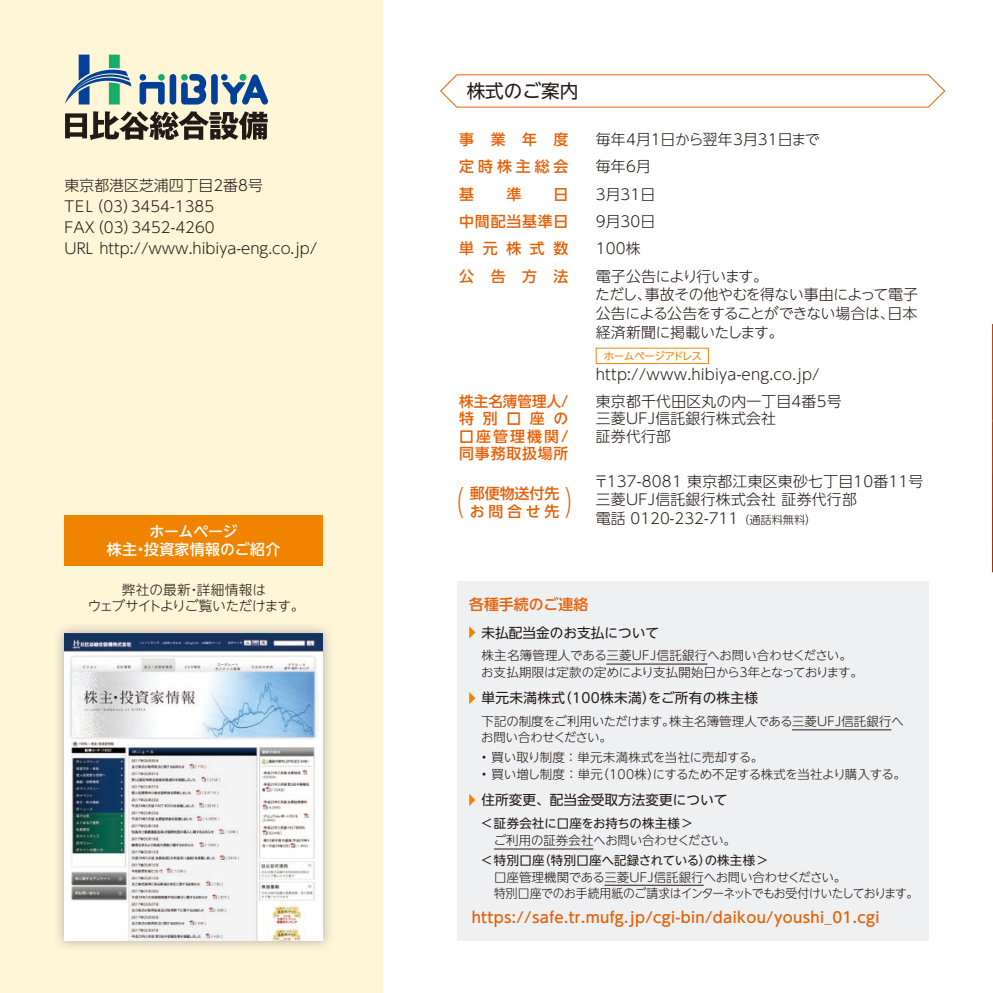
<style>
.page{position:relative;width:993px;height:993px;background:#fff}
.page>*{position:absolute;margin:0;border:0;box-sizing:border-box;transform-origin:0 0}
.t1{font:18.55px "UD Shin Go NT Pro";color:#231916}
.t2{font:300 14.88px/21.2px "UD Shin Go NT Pro";letter-spacing:.005em;color:#231916}
.t3{font:500 14.88px/17.3px "UD Shin Go NT Pro";letter-spacing:.025em;color:#e56007;text-align:justify}
.t4{font:300 14.88px/18.6px "UD Shin Go NT Pro";letter-spacing:-.025em;color:#231916}
.t5{font:500 14.88px/17.3px "UD Shin Go NT Pro";color:#e56007;text-align:center}
.t6{font:500 14.88px/18.6px "UD Shin Go NT Pro";letter-spacing:.02em;color:#fff;text-align:center}
.t7{font:500 14.88px "UD Shin Go NT Pro";letter-spacing:.055em;color:#e56007}
.t8{font:13.65px "UD Shin Go NT Pro";color:#231916}
.t9{font:300 13.65px/16.1px "UD Shin Go NT Pro";letter-spacing:-.015em;color:#231916;text-align:center}
.t10{font:13.65px "UD Shin Go NT Pro";letter-spacing:.025em;color:#231916}
.t11{font:300 12.42px/16.1px "UD Shin Go NT Pro";letter-spacing:-.005em;color:#231916}
.t12{font:12.42px "UD Shin Go NT Pro";letter-spacing:.01em;color:#231916}
.t13{font:10.5px "UD Shin Go NT Pro";letter-spacing:-.05em;color:#f08300}
.s1{font-size:11.2px}
.s2{font-weight:300;font-size:32.73px}
</style>
<div class="page">
<div style="left:0;top:0;width:382px;height:992px;background:#fff5d7"></div>
<div style="left:53px;top:621px;width:281px;height:330px;background:#969b9d;opacity:.75"></div>
<img style="left:64px;top:632px;width:258px;height:308px">
<div style="left:64px;top:515px;width:258px;height:51px;background:#f08300"></div>
<div style="left:595px;top:347px;width:113px;height:17px;border:1px solid #f08300"></div>
<div style="left:456px;top:580px;width:472px;height:360px;background:#eff0f1"></div>
<svg style="left:440px;top:74px;width:505px;height:34px"></svg>
<svg style="left:64px;top:55px;width:67px;height:49px"></svg>
<div style="left:158px;top:74px;width:7px;height:7px;background:#16ae68;border-radius:50%"></div>
<svg style="left:181px;top:74px;width:25px;height:30px"></svg>
<svg style="left:139px;top:82px;width:26px;height:22px"></svg>
<div style="left:169px;top:74px;width:7px;height:30px;background:#004098;border-radius:3px"></div>
<div style="left:211px;top:74px;width:7px;height:30px;background:#004098;border-radius:3px"></div>
<div style="left:139px;top:74px;width:7px;height:7px;background:#004098;border-radius:50%"></div>
<svg style="left:222px;top:74px;width:46px;height:31px"></svg>
<svg style="left:65px;top:111px;width:202px;height:29px"></svg>
<svg style="left:992px;top:324px;width:1px;height:248px"></svg>
<hr style="left:606px;top:663px;width:101px;height:1px;background:#231916">
<svg style="left:469px;top:626px;width:6px;height:12px"></svg>
<hr style="left:791px;top:729px;width:100px;height:1px;background:#231916">
<svg style="left:469px;top:692px;width:6px;height:12px"></svg>
<svg style="left:469px;top:794px;width:6px;height:11px"></svg>
<hr style="left:494px;top:848px;width:99px;height:1px;background:#231916">
<hr style="left:604px;top:884px;width:99px;height:1px;background:#231916">
<p class="t2" style="left:64px;top:174px;width:254px">東京都港区芝浦四丁目2番8号<br>TEL（03）3454-1385<br>FAX（03）3452-4260<br>URL http://www.hibiya-eng.co.jp/</p>
<p class="t6" style="left:107px;top:521px;width:175px">ホームページ<br>株主・投資家情報のご紹介</p>
<p class="t9" style="left:88px;top:581px;width:218px">弊社の最新・詳細情報は<br>ウェブサイトよりご覧いただけます。</p>
<h1 class="t1" style="left:466px;top:76px;width:113px">株式のご案内</h1>
<p class="t3" style="left:459px;top:130px;width:111px">事業年度</p>
<p class="t2" style="left:595px;top:128px;width:225px">毎年4月1日から翌年3月31日まで</p>
<p class="t3" style="left:459px;top:158px;width:111px">定時株主総会</p>
<p class="t2" style="left:595px;top:156px;width:57px">毎年6月</p>
<p class="t3" style="left:459px;top:185px;width:16px">基</p>
<p class="t3" style="left:506px;top:185px;width:16px">準</p>
<p class="t3" style="left:553px;top:185px;width:16px">日</p>
<p class="t2" style="left:595px;top:183px;width:61px">3月31日</p>
<p class="t7" style="left:459px;top:209px;width:111px">中間配当基準日</p>
<p class="t2" style="left:595px;top:210px;width:61px">9月30日</p>
<p class="t3" style="left:459px;top:239px;width:111px">単元株式数</p>
<p class="t2" style="left:595px;top:237px;width:47px">100株</p>
<p class="t3" style="left:459px;top:267px;width:111px">公告方法</p>
<p class="t4" style="left:595px;top:266px;width:324px">電子公告により行います。<br>ただし、事故その他やむを得ない事由によって電子公告による公告をすることができない場合は、日本経済新聞に掲載いたします。</p>
<p class="t2" style="left:595px;top:363px;width:225px">http://www.hibiya-eng.co.jp/</p>
<p class="t3" style="left:459px;top:392px;width:111px">株主名簿管理人/特別口座の口座管理機関/同事務取扱場所</p>
<p class="t2" style="left:595px;top:392px;width:247px;line-height:17.3px">東京都千代田区丸の内一丁目4番5号三菱UFJ信託銀行株式会社<br>証券代行部</p>
<p class="t2" style="left:593px;top:471px;width:331px;line-height:18.6px">〒137-8081 東京都江東区東砂七丁目10番11号三菱UFJ信託銀行株式会社 証券代行部<br>電話 0120-232-711<span class="s1">（通話料無料）</span></p>
<p class="t13" style="left:603px;top:347px;width:100px">ホームページアドレス</p>
<p class="t5" style="left:444px;top:484px;width:142px">郵便物送付先<br><span class="s2">（</span> お問合せ先<span class="s2">）</span></p>
<p class="t5" style="left:469px;top:595px;width:121px">各種手続のご連絡</p>
<p class="t11" style="left:481px;top:646px;width:383px;line-height:17.3px">株主名簿管理人である三菱UFJ信託銀行へお問い合わせください。お支払期限は定款の定めにより支払開始日から3年となっております。</p>
<p class="t8" style="left:481px;top:621px;width:179px">未払配当金のお支払について</p>
<p class="t10" style="left:481px;top:687px;width:278px">単元未満株式（100株未満）をご所有の株主様</p>
<p class="t11" style="left:481px;top:712px;width:424px">下記の制度をご利用いただけます。株主名簿管理人である三菱UFJ信託銀行へお問い合わせください。</p>
<p class="t11" style="left:481px;top:748px;width:283px">• 買い取り制度 ： 単元未満株式を当社に売却する。</p>
<p class="t11" style="left:481px;top:765px;width:425px">• 買い増し制度 ： 単元（100株）にするため不足する株式を当社より購入する。</p>
<p class="t8" style="left:481px;top:788px;width:247px">住所変更、配当金受取方法変更について</p>
<p class="t12" style="left:481px;top:812px;width:212px">&lt; 証券会社に口座をお持ちの株主様 &gt;</p>
<p class="t11" style="left:493px;top:831px;width:244px">ご利用の証券会社へお問い合わせください。</p>
<p class="t12" style="left:481px;top:849px;width:287px">&lt; 特別口座（特別口座へ記録されている）の株主様 &gt;</p>
<p class="t11" style="left:494px;top:868px;width:425px">口座管理機関である三菱UFJ信託銀行へお問い合わせください。<br>特別口座でのお手続用紙のご請求はインターネットでもお受付けいたしております。</p>
<p class="t3" style="left:471px;top:907px;width:409px">https://safe.tr.mufg.jp/cgi-bin/daikou/youshi_01.cgi</p>
</div>
